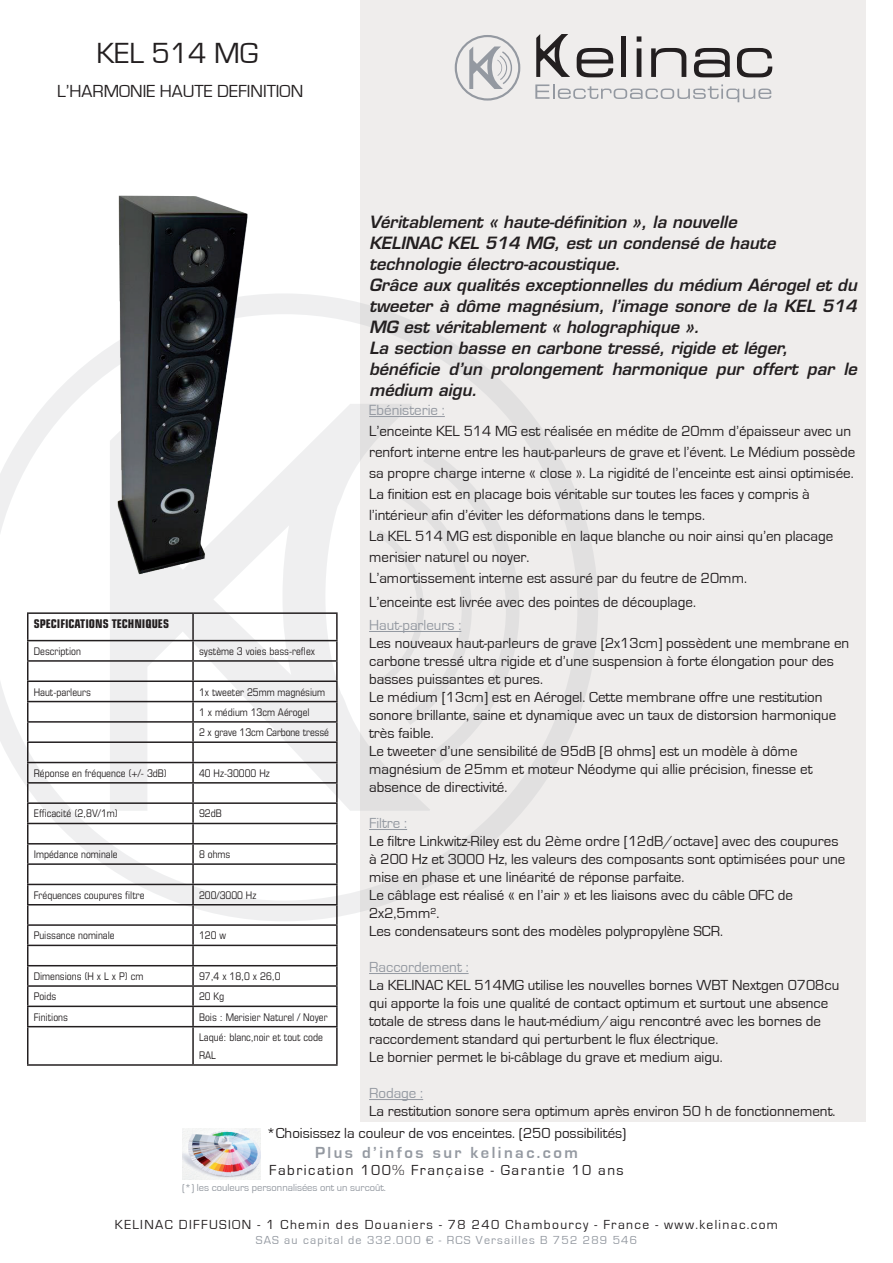
<style>
.page{position:relative;width:893px;height:1263px;background:#fff}
.page>*{position:absolute;margin:0;border:0;box-sizing:border-box;transform-origin:0 0}
.t1{font:30px "Eurostile";color:#231f20}
.t2{font:18px "Eurostile";color:#231f20}
.t3{font:italic 600 16.5px/21px "Eurostile";color:#231f20}
.t4{font:700 16.5px "Eurostile";letter-spacing:.15em;color:#9499a1}
.t5{font:15.15px/21px "Eurostile";color:#231f20}
.t6{font:15.15px "Eurostile";color:#9499a1}
.t7{font:15px/18px "Eurostile";color:#231f20}
.t8{font:15px "Eurostile";color:#9499a1}
.t9{font:15px "Eurostile";letter-spacing:.1em;color:#231f20}
.t10{font:13.5px "Eurostile";letter-spacing:.1em;color:#231f20}
.t11{font:12px "Eurostile";letter-spacing:.1em;color:#9499a1}
.t12{font:700 condensed 12px "Eurostile";color:#231f20}
.t13{font:condensed 10.5px/20.2px "Eurostile";color:#231f20}
.t14{font:10.5px "Eurostile";color:#9499a1}
</style>
<div class="page">
<div style="left:360px;top:0;width:505px;height:1121px;background:#efedec"></div>
<svg style="left:0;top:294px;width:598px;height:627px;fill:#efedec"></svg>
<svg style="left:110px;top:404px;width:320px;height:407px;fill:#efeff0"></svg>
<svg style="left:377px;top:450px;width:142px;height:315px"></svg>
<img style="left:81px;top:195px;width:177px;height:394px">
<hr style="left:369px;top:416px;width:76px;height:1px;background:#9499a1">
<hr style="left:369px;top:631px;width:92px;height:1px;background:#9499a1">
<hr style="left:369px;top:829px;width:38px;height:1px;background:#9499a1">
<hr style="left:369px;top:973px;width:100px;height:1px;background:#9499a1">
<hr style="left:369px;top:1099px;width:54px;height:1px;background:#9499a1">
<hr style="left:27px;top:612px;width:166px;height:2px;background:#231f20">
<hr style="left:193px;top:612px;width:145px;height:2px;background:#231f20">
<hr style="left:192px;top:614px;width:2px;height:26px;background:#231f20">
<hr style="left:336px;top:614px;width:2px;height:26px;background:#231f20">
<hr style="left:27px;top:640px;width:166px;height:1px;background:#231f20">
<hr style="left:193px;top:640px;width:145px;height:1px;background:#231f20">
<hr style="left:27px;top:660px;width:166px;height:2px;background:#231f20">
<hr style="left:193px;top:660px;width:145px;height:2px;background:#231f20">
<hr style="left:27px;top:680px;width:166px;height:2px;background:#231f20">
<hr style="left:193px;top:680px;width:145px;height:2px;background:#231f20">
<hr style="left:27px;top:701px;width:166px;height:1px;background:#231f20">
<hr style="left:193px;top:701px;width:145px;height:1px;background:#231f20">
<hr style="left:27px;top:721px;width:166px;height:2px;background:#231f20">
<hr style="left:193px;top:721px;width:145px;height:2px;background:#231f20">
<hr style="left:27px;top:741px;width:166px;height:2px;background:#231f20">
<hr style="left:193px;top:741px;width:145px;height:2px;background:#231f20">
<hr style="left:27px;top:762px;width:166px;height:1px;background:#231f20">
<hr style="left:193px;top:762px;width:145px;height:1px;background:#231f20">
<hr style="left:27px;top:782px;width:166px;height:1px;background:#231f20">
<hr style="left:193px;top:782px;width:145px;height:1px;background:#231f20">
<hr style="left:27px;top:802px;width:166px;height:2px;background:#231f20">
<hr style="left:193px;top:802px;width:145px;height:2px;background:#231f20">
<hr style="left:27px;top:823px;width:166px;height:1px;background:#231f20">
<hr style="left:193px;top:823px;width:145px;height:1px;background:#231f20">
<hr style="left:27px;top:843px;width:166px;height:1px;background:#231f20">
<hr style="left:193px;top:843px;width:145px;height:1px;background:#231f20">
<hr style="left:27px;top:863px;width:166px;height:2px;background:#231f20">
<hr style="left:193px;top:863px;width:145px;height:2px;background:#231f20">
<hr style="left:27px;top:884px;width:166px;height:1px;background:#231f20">
<hr style="left:193px;top:884px;width:145px;height:1px;background:#231f20">
<hr style="left:27px;top:904px;width:166px;height:1px;background:#231f20">
<hr style="left:193px;top:904px;width:145px;height:1px;background:#231f20">
<hr style="left:27px;top:924px;width:166px;height:2px;background:#231f20">
<hr style="left:193px;top:924px;width:145px;height:2px;background:#231f20">
<hr style="left:27px;top:945px;width:166px;height:1px;background:#231f20">
<hr style="left:193px;top:945px;width:145px;height:1px;background:#231f20">
<hr style="left:27px;top:965px;width:166px;height:1px;background:#231f20">
<hr style="left:193px;top:965px;width:145px;height:1px;background:#231f20">
<hr style="left:27px;top:985px;width:166px;height:2px;background:#231f20">
<hr style="left:193px;top:985px;width:145px;height:2px;background:#231f20">
<hr style="left:27px;top:1005px;width:166px;height:2px;background:#231f20">
<svg style="left:27px;top:614px;width:1px;height:412px"></svg>
<hr style="left:193px;top:1005px;width:145px;height:2px;background:#231f20">
<svg style="left:192px;top:641px;width:2px;height:385px"></svg>
<svg style="left:336px;top:641px;width:2px;height:385px"></svg>
<hr style="left:27px;top:1026px;width:166px;height:1px;background:#231f20">
<hr style="left:27px;top:1027px;width:1px;height:37px;background:#231f20">
<hr style="left:193px;top:1026px;width:145px;height:1px;background:#231f20">
<hr style="left:192px;top:1027px;width:2px;height:37px;background:#231f20">
<hr style="left:336px;top:1027px;width:2px;height:37px;background:#231f20">
<hr style="left:27px;top:1064px;width:166px;height:2px;background:#231f20">
<hr style="left:193px;top:1064px;width:145px;height:2px;background:#231f20">
<img style="left:182px;top:1129px;width:78px;height:50px">
<svg style="left:577px;top:48px;width:36px;height:29px"></svg>
<div style="left:621px;top:36px;width:5px;height:41px;background:#231f20"></div>
<svg style="left:637px;top:36px;width:4px;height:41px"></svg>
<svg style="left:651px;top:48px;width:35px;height:29px"></svg>
<svg style="left:694px;top:48px;width:36px;height:29px"></svg>
<svg style="left:737px;top:48px;width:35px;height:29px"></svg>
<svg style="left:535px;top:84px;width:236px;height:18px"></svg>
<svg style="left:536px;top:34px;width:34px;height:43px"></svg>
<svg style="left:455px;top:35px;width:65px;height:66px"></svg>
<h1 class="t1" style="left:96px;top:37px;width:164px">KEL 514 MG</h1>
<p class="t2" style="left:57px;top:81px;width:247px">L’HARMONIE HAUTE DEFINITION</p>
<p class="t12" style="left:34px;top:617px;width:137px">SPECIFICATIONS TECHNIQUES</p>
<p class="t13" style="left:34px;top:641px;width:49px">Description</p>
<p class="t13" style="left:199px;top:641px;width:118px">système 3 voies bass-reflex</p>
<p class="t13" style="left:34px;top:681px;width:59px">Haut-parleurs</p>
<p class="t13" style="left:199px;top:681px;width:132px">1x tweeter 25mm magnésium<br>1 x médium 13cm Aérogel<br>2 x grave 13cm Carbone tressé</p>
<p class="t13" style="left:34px;top:763px;width:135px">Réponse en fréquence (+/- 3dB)</p>
<p class="t13" style="left:199px;top:763px;width:72px">40 Hz-30000 Hz</p>
<p class="t13" style="left:34px;top:803px;width:86px">Efficacité (2,8V/1m)</p>
<p class="t13" style="left:199px;top:803px;width:24px">92dB</p>
<p class="t13" style="left:34px;top:844px;width:85px">Impédance nominale</p>
<p class="t13" style="left:199px;top:844px;width:33px">8 ohms</p>
<p class="t13" style="left:34px;top:885px;width:112px">Fréquences coupures filtre</p>
<p class="t13" style="left:199px;top:885px;width:59px">200/3000 Hz</p>
<p class="t13" style="left:34px;top:925px;width:83px">Puissance nominale</p>
<p class="t13" style="left:199px;top:925px;width:29px">120 w</p>
<p class="t13" style="left:34px;top:966px;width:111px">Dimensions (H x L x P) cm</p>
<p class="t13" style="left:199px;top:966px;width:83px">97,4 x 18,0 x 26,0</p>
<p class="t13" style="left:34px;top:986px;width:24px">Poids</p>
<p class="t13" style="left:199px;top:986px;width:27px">20 Kg</p>
<p class="t13" style="left:34px;top:1007px;width:36px">Finitions</p>
<p class="t13" style="left:199px;top:1007px;width:130px">Bois : Merisier Naturel / Noyer<br>Laqué: blanc,noir et tout code</p>
<p class="t13" style="left:199px;top:1045px;width:19px">RAL</p>
<p class="t3" style="left:369px;top:211px;width:489px">Véritablement « haute-définition », la nouvelle<br>KELINAC KEL 514 MG, est un condensé de haute technologie électro-acoustique.<br>Grâce aux qualités exceptionnelles du médium Aérogel et du tweeter à dôme magnésium, l’image sonore de la KEL 514<br>MG est véritablement « holographique ».<br>La section basse en carbone tressé, rigide et léger, bénéficie d’un prolongement harmonique pur offert par le médium aigu.</p>
<p class="t6" style="left:369px;top:402px;width:77px">Ebénisterie :</p>
<p class="t5" style="left:369px;top:421px;width:488px">L’enceinte KEL 514 MG est réalisée en médite de 20mm d’épaisseur avec un renfort interne entre les haut-parleurs de grave et l’évent. Le Médium possède sa propre charge interne « close ». La rigidité de l’enceinte est ainsi optimisée.<br>La finition est en placage bois véritable sur toutes les faces y compris à l’intérieur afin d’éviter les déformations dans le temps.<br>La KEL 514 MG est disponible en laque blanche ou noir ainsi qu’en placage merisier naturel ou noyer.<br>L’amortissement interne est assuré par du feutre de 20mm.</p>
<p class="t5" style="left:369px;top:592px;width:328px">L’enceinte est livrée avec des pointes de découplage.</p>
<p class="t8" style="left:369px;top:617px;width:94px">Haut-parleurs :</p>
<p class="t7" style="left:369px;top:634px;width:482px">Les nouveaux haut-parleurs de grave [2x13cm] possèdent une membrane en carbone tressé ultra rigide et d’une suspension à forte élongation pour des basses puissantes et pures.<br>Le médium [13cm] est en Aérogel. Cette membrane offre une restitution sonore brillante, saine et dynamique avec un taux de distorsion harmonique très faible.<br>Le tweeter d’une sensibilité de 95dB [8 ohms] est un modèle à dôme magnésium de 25mm et moteur Néodyme qui allie précision, finesse et absence de directivité.</p>
<p class="t8" style="left:369px;top:815px;width:40px">Filtre :</p>
<p class="t7" style="left:369px;top:832px;width:478px">Le filtre Linkwitz-Riley est du 2ème ordre [12dB/octave] avec des coupures à 200 Hz et 3000 Hz, les valeurs des composants sont optimisées pour une mise en phase et une linéarité de réponse parfaite.<br>Le câblage est réalisé « en l’air » et les liaisons avec du câble OFC de 2x2,5mm².<br>Les condensateurs sont des modèles polypropylène SCR.</p>
<p class="t8" style="left:369px;top:959px;width:101px">Raccordement :</p>
<p class="t7" style="left:369px;top:976px;width:472px">La KELINAC KEL 514MG utilise les nouvelles bornes WBT Nextgen 0708cu qui apporte la fois une qualité de contact optimum et surtout une absence totale de stress dans le haut-médium/aigu rencontré avec les bornes de raccordement standard qui perturbent le flux électrique.<br>Le bornier permet le bi-câblage du grave et medium aigu.</p>
<p class="t8" style="left:369px;top:1085px;width:56px">Rodage :</p>
<p class="t7" style="left:369px;top:1102px;width:468px">La restitution sonore sera optimum après environ 50 h de fonctionnement.</p>
<p class="t7" style="left:266px;top:1125px;width:361px">*Choisissez la couleur de vos enceintes. (250 possibilités)</p>
<p class="t4" style="left:315px;top:1143px;width:264px">Plus d’infos sur kelinac.com</p>
<p class="t9" style="left:269px;top:1162px;width:356px">Fabrication 100% Française - Garantie 10 ans</p>
<p class="t14" style="left:182px;top:1182px;width:205px">(*) les couleurs personnalisées ont un surcoût.</p>
<p class="t10" style="left:115px;top:1217px;width:665px">KELINAC DIFFUSION - 1 Chemin des Douaniers - 78 240 Chambourcy - France - www.kelinac.com</p>
<p class="t11" style="left:256px;top:1233px;width:383px">SAS au capital de 332.000 € - RCS Versailles B 752 289 546</p>
</div>
